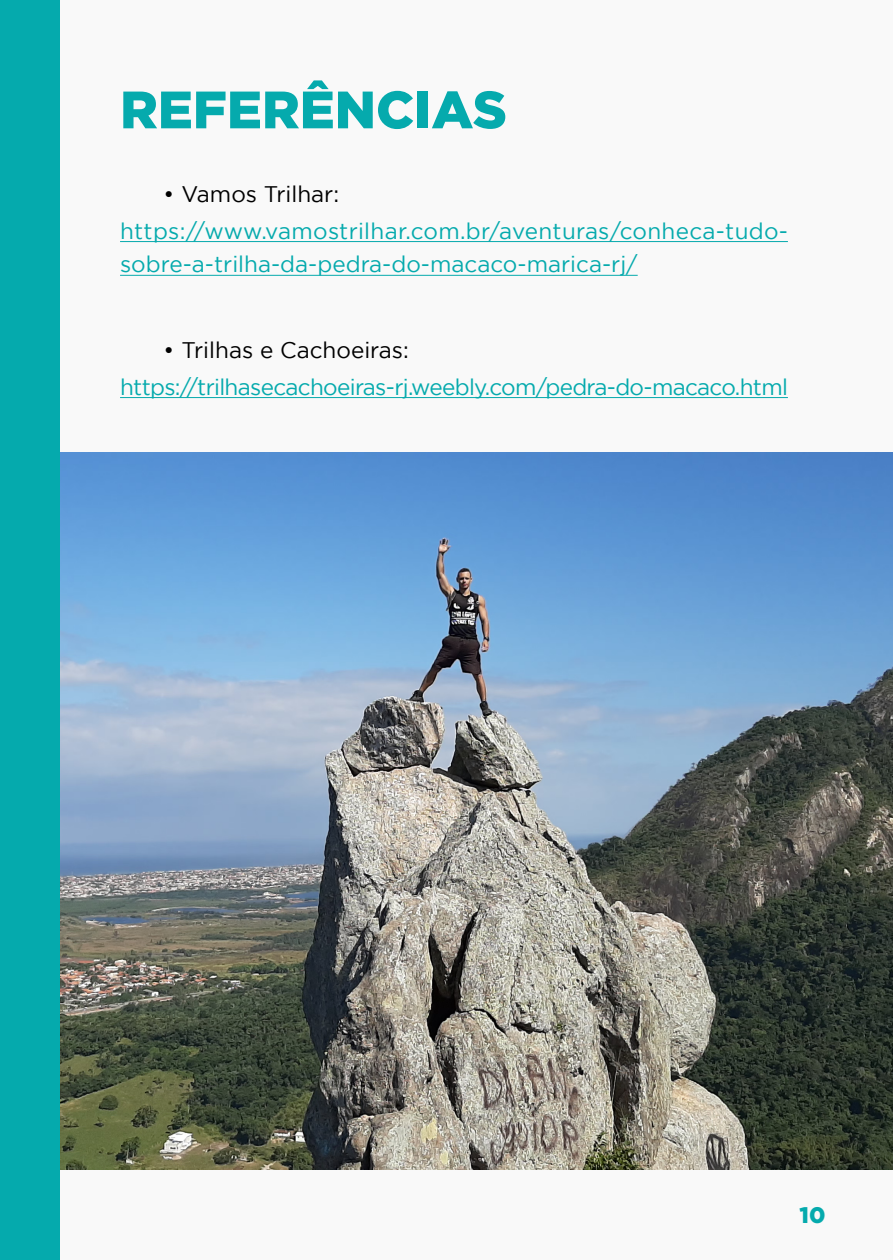
<style>
.page{position:relative;width:893px;height:1260px;background:#fff}
.page>*{position:absolute;margin:0;border:0;box-sizing:border-box;transform-origin:0 0}
.t1{font:900 52.5px "Gotham";color:#05aaad}
.t2{font:22.5px/33.8px "Gotham";color:#05aaad}
.t3{font:22.5px "Gotham";letter-spacing:-.03em;color:#05aaad}
.t4{font:22.5px "Gotham";color:#000}
.t5{font:900 22.5px "Gotham";color:#05aaad}
</style>
<div class="page">
<div style="left:0;top:0;width:892px;height:1260px;background:#f9f9f9"></div>
<hr style="left:120px;top:241px;width:668px;height:1px;background:#05aaad">
<hr style="left:120px;top:275px;width:517px;height:1px;background:#05aaad">
<hr style="left:120px;top:397px;width:668px;height:1px;background:#05aaad">
<div style="left:0;top:0;width:60px;height:1260px;background:#05aaad"></div>
<img style="left:60px;top:452px;width:832px;height:718px">
<h1 class="t1" style="left:120px;top:79px;width:388px">REFERÊNCIAS</h1>
<p class="t4" style="left:164px;top:181px;width:177px">• Vamos Trilhar:</p>
<p class="t2" style="left:120px;top:213px;width:669px">https://www.vamostrilhar.com.br/aventuras/conheca-tudo&shy;sobre-a-trilha-da-pedra-do-macaco-marica-rj/</p>
<p class="t4" style="left:164px;top:337px;width:247px">• Trilhas e Cachoeiras:</p>
<p class="t3" style="left:120px;top:374px;width:669px">https://trilhasecachoeiras-rj.weebly.com/pedra-do-macaco.html</p>
<p class="t5" style="left:799px;top:1202px;width:27px">10</p>
</div>
